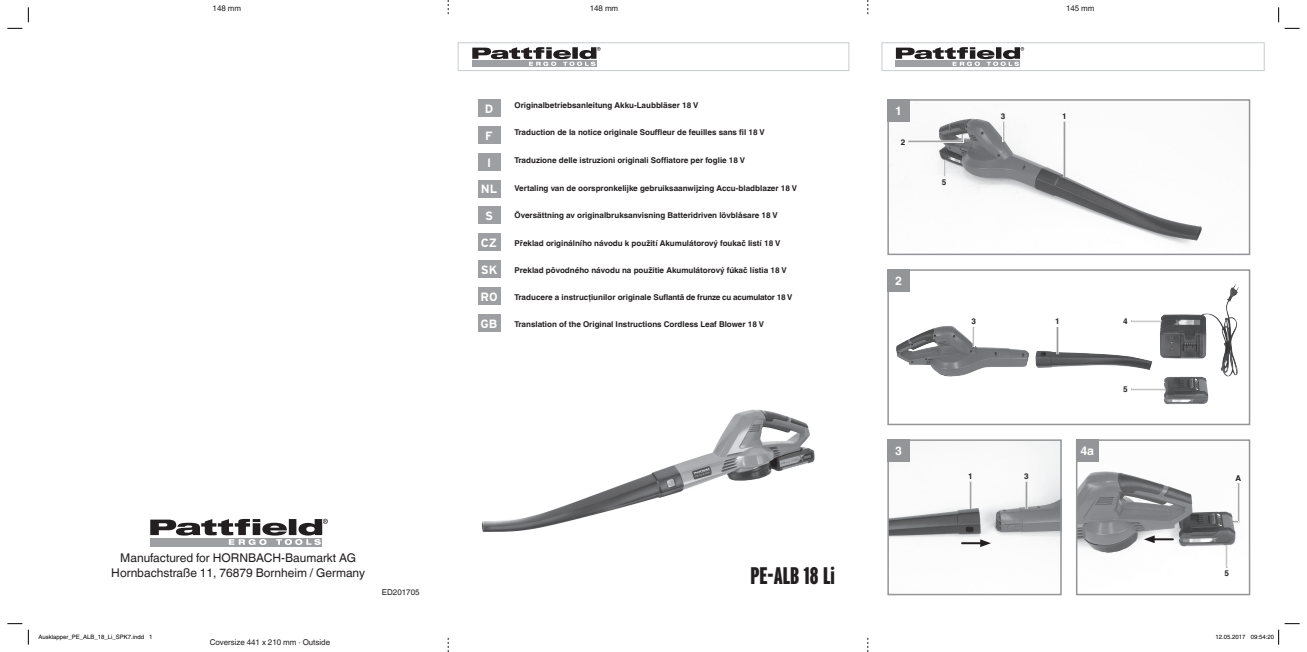
<style>
.page{position:relative;width:1307px;height:652px;background:#fff}
.page>*{position:absolute;margin:0;border:0;box-sizing:border-box;transform-origin:0 0}
.t1{font:900 extra-condensed 24px "Interstate";color:#231f20}
.t2{font:12px/14.4px "Helvetica World";color:#231f20;text-align:center}
.t3{font:700 12px "Interstate";color:#fff}
.t4{font:700 12px "Helvetica World";color:#fff}
.t5{font:700 8px "Helvetica World";color:#231f20}
.t6{font:8px "Helvetica World";color:#231f20}
.t7{font:6px "Helvetica";color:#000}
</style>
<div class="page">
<img style="left:890px;top:118px;width:312px;height:126px">
<div style="left:887px;top:99px;width:363px;height:156px;border:2px solid #939598"></div>
<div style="left:887px;top:99px;width:23px;height:23px;background:#939598"></div>
<img style="left:890px;top:442px;width:169px;height:103px">
<div style="left:887px;top:439px;width:175px;height:156px;border:2px solid #939598"></div>
<div style="left:887px;top:439px;width:23px;height:23px;background:#939598"></div>
<svg style="left:943px;top:160px;width:2px;height:16px"></svg>
<svg style="left:1002px;top:122px;width:2px;height:20px"></svg>
<hr style="left:1063px;top:122px;width:2px;height:55px;background:#231f20">
<hr style="left:1065px;top:122px;width:1px;height:55px;background:#fff">
<hr style="left:1063px;top:122px;width:1px;height:55px;background:#fff">
<img style="left:1079px;top:442px;width:157px;height:126px">
<div style="left:1076px;top:439px;width:174px;height:156px;border:2px solid #939598"></div>
<div style="left:1076px;top:439px;width:22px;height:23px;background:#939598"></div>
<svg style="left:969px;top:482px;width:2px;height:27px"></svg>
<svg style="left:1025px;top:482px;width:3px;height:27px"></svg>
<svg style="left:1226px;top:545px;width:2px;height:22px"></svg>
<svg style="left:907px;top:132px;width:58px;height:12px"></svg>
<img style="left:896px;top:284px;width:343px;height:121px">
<div style="left:887px;top:269px;width:363px;height:156px;border:2px solid #939598"></div>
<div style="left:887px;top:269px;width:23px;height:23px;background:#939598"></div>
<svg style="left:973px;top:327px;width:2px;height:20px"></svg>
<svg style="left:1056px;top:327px;width:3px;height:27px"></svg>
<hr style="left:1131px;top:320px;width:30px;height:1px;background:#fff">
<hr style="left:1131px;top:321px;width:30px;height:1px;background:#fff">
<hr style="left:1131px;top:388px;width:34px;height:1px;background:#fff">
<hr style="left:1131px;top:389px;width:34px;height:1px;background:#fff">
<hr style="left:962px;top:542px;width:22px;height:2px;background:#231f20">
<svg style="left:980px;top:539px;width:11px;height:8px"></svg>
<svg style="left:1230px;top:482px;width:10px;height:41px"></svg>
<hr style="left:1151px;top:538px;width:22px;height:2px;background:#231f20">
<svg style="left:1144px;top:535px;width:11px;height:8px"></svg>
<img style="left:481px;top:409px;width:334px;height:123px">
<div style="left:472px;top:61px;width:124px;height:6px;background:#9d9fa2"></div>
<svg style="left:472px;top:47px;width:128px;height:19px"></svg>
<div style="left:458px;top:43px;width:391px;height:28px;border:1px solid #c7cccf"></div>
<div style="left:478px;top:99px;width:22px;height:17px;background:#9d9fa2"></div>
<div style="left:478px;top:153px;width:22px;height:17px;background:#9d9fa2"></div>
<div style="left:478px;top:126px;width:22px;height:17px;background:#9d9fa2"></div>
<div style="left:478px;top:180px;width:22px;height:17px;background:#9d9fa2"></div>
<div style="left:478px;top:234px;width:22px;height:17px;background:#9d9fa2"></div>
<div style="left:478px;top:207px;width:22px;height:17px;background:#9d9fa2"></div>
<div style="left:478px;top:261px;width:22px;height:17px;background:#9d9fa2"></div>
<div style="left:478px;top:315px;width:22px;height:17px;background:#9d9fa2"></div>
<div style="left:478px;top:288px;width:22px;height:17px;background:#9d9fa2"></div>
<div style="left:896px;top:61px;width:124px;height:6px;background:#9d9fa2"></div>
<svg style="left:896px;top:47px;width:128px;height:19px"></svg>
<div style="left:882px;top:43px;width:382px;height:28px;border:1px solid #c7cccf"></div>
<div style="left:150px;top:538px;width:172px;height:8px;background:#9d9fa2"></div>
<svg style="left:150px;top:519px;width:178px;height:26px"></svg>
<svg style="left:7px;top:28px;width:15px;height:1px"></svg>
<svg style="left:1284px;top:28px;width:15px;height:1px"></svg>
<svg style="left:7px;top:623px;width:15px;height:1px"></svg>
<svg style="left:1284px;top:623px;width:15px;height:1px"></svg>
<svg style="left:28px;top:7px;width:1px;height:15px"></svg>
<svg style="left:28px;top:630px;width:1px;height:15px"></svg>
<svg style="left:1278px;top:7px;width:1px;height:15px"></svg>
<svg style="left:1278px;top:630px;width:1px;height:15px"></svg>
<p class="t6" style="left:213px;top:4px;width:30px">148 mm</p>
<p class="t6" style="left:590px;top:4px;width:30px">148 mm</p>
<p class="t6" style="left:1066px;top:4px;width:30px">145 mm</p>
<h2 class="t2" style="left:111px;top:551px;width:255px">Manufactured for HORNBACH-Baumarkt AG<br>Hornbachstraße 11, 76879 Bornheim / Germany</h2>
<p class="t6" style="left:382px;top:588px;width:39px">ED201705</p>
<h2 class="t3" style="left:485px;top:102px;width:10px">D</h2>
<h2 class="t3" style="left:485px;top:129px;width:9px">F</h2>
<h2 class="t3" style="left:487px;top:156px;width:6px">I</h2>
<h2 class="t3" style="left:481px;top:183px;width:18px">NL</h2>
<h2 class="t3" style="left:485px;top:209px;width:9px">S</h2>
<h2 class="t3" style="left:481px;top:236px;width:18px">CZ</h2>
<h2 class="t3" style="left:481px;top:263px;width:18px">SK</h2>
<h2 class="t3" style="left:480px;top:290px;width:19px">RO</h2>
<h2 class="t3" style="left:481px;top:317px;width:18px">GB</h2>
<p class="t5" style="left:514px;top:100px;width:185px">Originalbetriebsanleitung Akku-Laubbläser 18 V</p>
<p class="t5" style="left:514px;top:128px;width:252px">Traduction de la notice originale Souffleur de feuilles sans fil 18 V</p>
<p class="t5" style="left:514px;top:156px;width:232px">Traduzione delle istruzioni originali Soffiatore per foglie 18 V</p>
<p class="t5" style="left:514px;top:183px;width:284px">Vertaling van de oorspronkelijke gebruiksaanwijzing Accu-bladblazer 18 V</p>
<p class="t5" style="left:514px;top:211px;width:265px">Översättning av originalbruksanvisning Batteridriven lövblåsare 18 V</p>
<p class="t5" style="left:514px;top:238px;width:267px">Překlad originálního návodu k použití Akumulátorový foukač listí 18 V</p>
<p class="t5" style="left:514px;top:266px;width:274px">Preklad pôvodného návodu na použitie Akumulátorový fúkač lístia 18 V</p>
<p class="t5" style="left:514px;top:293px;width:279px">Traducere a instrucțiunilor originale Suflantă de frunze cu acumulator 18 V</p>
<p class="t5" style="left:514px;top:320px;width:251px">Translation of the Original Instructions Cordless Leaf Blower 18 V</p>
<h1 class="t1" style="left:750px;top:562px;width:86px">PE-ALB 18 Li</h1>
<h2 class="t4" style="left:895px;top:104px;width:8px">1</h2>
<p class="t5" style="left:901px;top:137px;width:6px">2</p>
<h2 class="t4" style="left:895px;top:274px;width:8px">2</h2>
<h2 class="t4" style="left:895px;top:444px;width:8px">3</h2>
<p class="t5" style="left:942px;top:177px;width:6px">5</p>
<p class="t5" style="left:1001px;top:112px;width:6px">3</p>
<p class="t5" style="left:1062px;top:112px;width:6px">1</p>
<p class="t5" style="left:971px;top:317px;width:6px">3</p>
<p class="t5" style="left:1055px;top:317px;width:6px">1</p>
<p class="t5" style="left:1123px;top:317px;width:6px">4</p>
<p class="t5" style="left:968px;top:472px;width:6px">1</p>
<p class="t5" style="left:1024px;top:472px;width:6px">3</p>
<h2 class="t4" style="left:1080px;top:444px;width:15px">4a</h2>
<p class="t5" style="left:1123px;top:385px;width:6px">5</p>
<p class="t5" style="left:1235px;top:473px;width:7px">A</p>
<p class="t5" style="left:1224px;top:568px;width:6px">5</p>
<p class="t7" style="left:38px;top:633px;width:116px">Ausklapper_PE_ALB_18_Li_SPK7.indd 1</p>
<p class="t7" style="left:1215px;top:633px;width:60px">12.05.2017 09:54:20</p>
<p class="t6" style="left:210px;top:638px;width:122px">Coversize 441 x 210 mm · Outside</p>
</div>
